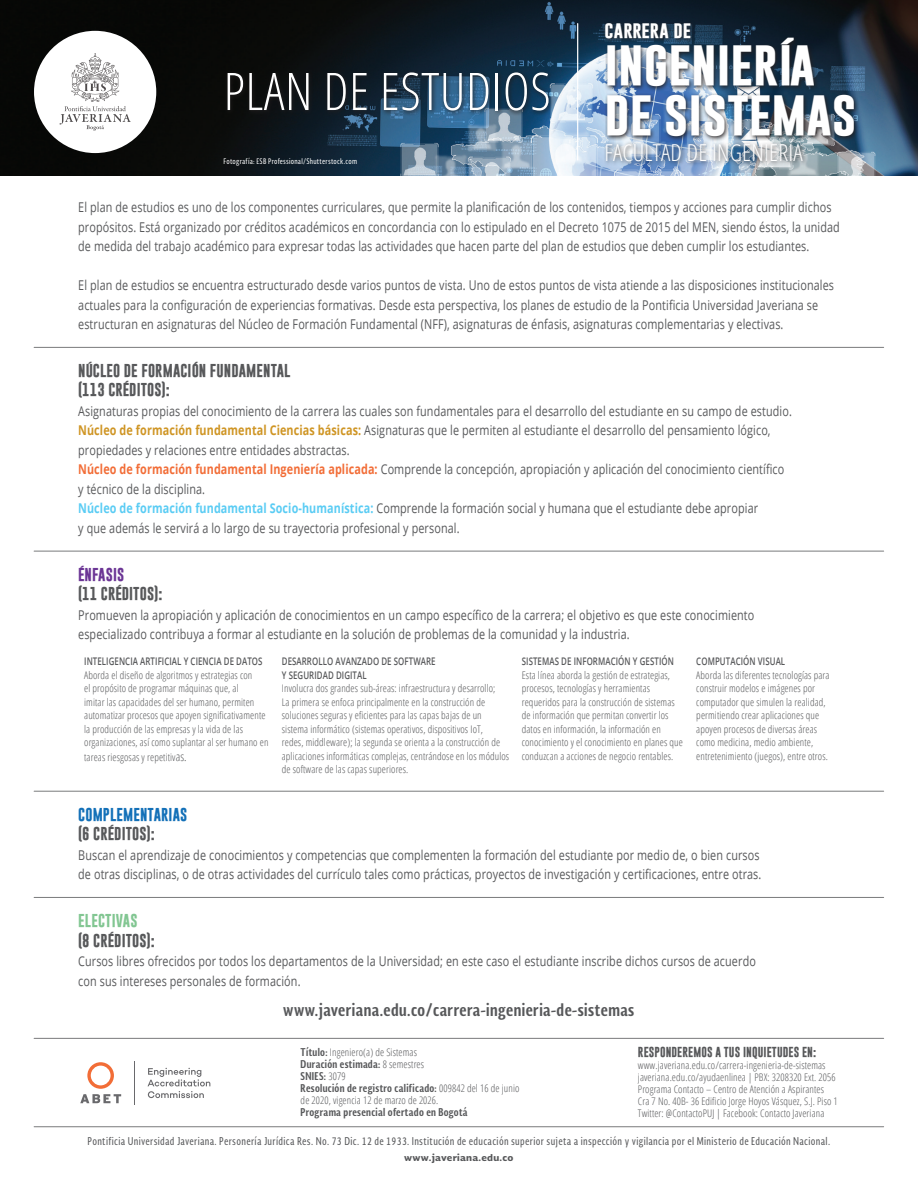
<style>
.page{position:relative;width:918px;height:1188px;background:#fff}
.page>*{position:absolute;margin:0;border:0;box-sizing:border-box;transform-origin:0 0}
.t1{font:300 condensed 51.9px "Open Sans";letter-spacing:.01em;color:#fff}
.t2{font:700 46.65px "Gobold";color:#fff}
.t3{font:300 condensed 23.4px "Open Sans";letter-spacing:.01em;color:#fff}
.t4{font:700 17.25px "Gobold";letter-spacing:.01em;color:#fff}
.t5{font:700 16.5px "Soberana Sans Condensed";letter-spacing:.03em;color:#57585a}
.datos{font:13.5px/19.5px "Open Sans";letter-spacing:.01em;color:#57585a;scale:.8 1}
.t2-2{font:700 13.5px "Gobold";letter-spacing:.01em;color:#57585a}
.t2-3{font:700 13.5px "Gobold";letter-spacing:.01em;color:#1370b8}
.t2-4{font:700 13.5px "Gobold";letter-spacing:.01em;color:#82c692}
.t2-5{font:700 13.5px "Gobold";letter-spacing:.01em;color:#6b3595}
.datos-2{font:300 condensed 10.5px/13.5px "Open Sans";letter-spacing:.01em;color:#57585a}
.t6{font:10.5px "Soberana Sans Condensed";letter-spacing:.03em;color:#57585a}
.datos-3{font:600 10.5px/13.5px "Open Sans";letter-spacing:.01em;color:#57585a;scale:.75 1}
.t7{font:700 10.5px "Soberana Sans Condensed";letter-spacing:.03em;color:#57585a}
.t2-6{font:700 10.5px "Gobold";letter-spacing:.01em;color:#57585a}
.t8{font:900 9px "Soberana Sans";letter-spacing:.03em;color:#57585a}
.t9{font:7.5px "Soberana Sans Condensed";letter-spacing:.03em;color:#fff}
.s1{font-weight:700;color:#cf9524}
.s2{font-weight:700;color:#f26d37}
.s3{font-weight:700;color:#5accf4}
.s4{font-size:12px}
.s5{font-family:"Soberana Sans Condensed";font-weight:700;font-stretch:normal}
.s6{font-family:"Open Sans";font-weight:300;font-stretch:condensed}
</style>
<div class="page">
<hr style="left:34px;top:551px;width:850px;height:1px;background:#57585a">
<hr style="left:34px;top:347px;width:850px;height:1px;background:#57585a">
<hr style="left:34px;top:791px;width:850px;height:1px;background:#57585a">
<hr style="left:34px;top:897px;width:850px;height:1px;background:#57585a">
<hr style="left:34px;top:1126px;width:850px;height:1px;background:#57585a">
<hr style="left:34px;top:1038px;width:850px;height:1px;background:#57585a">
<hr style="left:135px;top:1061px;width:1px;height:43px;background:#69696c">
<svg style="left:80px;top:1062px;width:41px;height:41px"></svg>
<svg style="left:148px;top:1068px;width:62px;height:30px"></svg>
<img style="left:0;top:0;width:918px;height:175px">
<div style="left:34px;top:31px;width:122px;height:122px;background:#fff;border-radius:50%"></div>
<div style="left:224px;top:70px;width:330px;height:47px;background:#231f20;opacity:.94"></div>
<hr style="left:577px;top:24px;width:1px;height:136px;background:#fff">
<div style="left:604px;top:136px;width:204px;height:31px;background:#231f20;opacity:.94"></div>
<div style="left:602px;top:20px;width:95px;height:24px;background:#231f20;opacity:.94"></div>
<div style="left:605px;top:35px;width:255px;height:107px;background:#231f20;opacity:.94"></div>
<svg style="left:59px;top:53px;width:72px;height:78px"></svg>
<p class="t1" style="left:224px;top:56px;width:329px">PLAN DE ESTUDIOS</p>
<p class="t9" style="left:224px;top:156px;width:135px">Fotografía: ESB Professional/Shutterstock.com</p>
<p class="t4" style="left:605px;top:18px;width:88px">carrera de</p>
<p class="t2" style="left:605px;top:33px;width:212px">ingeniería</p>
<p class="t2" style="left:605px;top:82px;width:253px">de sistemas</p>
<p class="t3" style="left:605px;top:136px;width:200px">FACULTAD DE INGENIERÍA</p>
<p class="datos" style="left:78px;top:197px;width:953px">El plan de estudios es uno de los componentes curriculares, que permite la planificación de los contenidos, tiempos y acciones para cumplir dichos propósitos. Está organizado por créditos académicos en concordancia con lo estipulado en el Decreto 1075 de 2015 del MEN, siendo éstos, la unidad de medida del trabajo académico para expresar todas las actividades que hacen parte del plan de estudios que deben cumplir los estudiantes.</p>
<p class="datos" style="left:78px;top:275px;width:946px">El plan de estudios se encuentra estructurado desde varios puntos de vista. Uno de estos puntos de vista atiende a las disposiciones institucionales actuales para la configuración de experiencias formativas. Desde esta perspectiva, los planes de estudio de la Pontificia Universidad Javeriana se estructuran en asignaturas del Núcleo de Formación Fundamental (NFF), asignaturas de énfasis, asignaturas complementarias y electivas.</p>
<p class="t2-2" style="left:78px;top:362px;width:214px">NÚCLEO DE FORMACIÓN FUNDAMENTAL</p>
<p class="t2-2" style="left:78px;top:381px;width:93px">(113 CRÉDITOS):</p>
<p class="datos" style="left:78px;top:401px;width:894px">Asignaturas propias del conocimiento de la carrera las cuales son fundamentales para el desarrollo del estudiante en su campo de estudio.</p>
<p class="datos" style="left:78px;top:420px;width:867px"><span class="s1">Núcleo de formación fundamental Ciencias básicas:</span> Asignaturas que le permiten al estudiante el desarrollo del pensamiento lógico, propiedades y relaciones entre entidades abstractas.</p>
<p class="datos" style="left:78px;top:459px;width:884px"><span class="s2">Núcleo de formación fundamental Ingeniería aplicada:</span> Comprende la concepción, apropiación y aplicación del conocimiento científico y técnico de la disciplina.</p>
<p class="datos" style="left:78px;top:498px;width:851px"><span class="s3">Núcleo de formación fundamental Socio-humanística:</span> Comprende la formación social y humana que el estudiante debe apropiar y que además le servirá a lo largo de su trayectoria profesional y personal.</p>
<p class="t2-5" style="left:78px;top:565px;width:48px">ÉNFASIS</p>
<p class="t2-2" style="left:78px;top:585px;width:86px">(11 CRÉDITOS):</p>
<p class="datos" style="left:78px;top:605px;width:847px">Promueven la apropiación y aplicación de conocimientos en un campo específico de la carrera; el objetivo es que este conocimiento especializado contribuya a formar al estudiante en la solución de problemas de la comunidad y la industria.</p>
<p class="datos-3" style="left:84px;top:654px;width:239px">INTELIGENCIA ARTIFICIAL Y CIENCIA DE DATOS</p>
<p class="datos-2" style="left:84px;top:668px;width:186px">Aborda el diseño de algoritmos y estrategias con<br>el propósito de programar máquinas que, al<br>imitar las capacidades del ser humano, permiten automatizar procesos que apoyen significativamente la producción de las empresas y la vida de las organizaciones, así como suplantar al ser humano en</p>
<p class="datos-2" style="left:84px;top:750px;width:104px">tareas riesgosas y repetitiv<span class="s4">as.</span></p>
<p class="datos-3" style="left:522px;top:654px;width:204px">SISTEMAS DE INFORMACIÓN Y GESTIÓN</p>
<p class="datos-2" style="left:522px;top:668px;width:163px">Esta línea aborda la gestión de estrategias, procesos, tecnologías y herramientas requeridos para la construcción de sistemas de información que permitan convertir los datos en información, la información en conocimiento y el conocimiento en planes que conduzcan a acciones de negocio rentables.</p>
<p class="datos-3" style="left:696px;top:654px;width:120px">COMPUTACIÓN VISUAL</p>
<p class="datos-2" style="left:696px;top:668px;width:135px">Aborda las diferentes tecnologías para construir modelos e imágenes por computador que simulen la realidad, permitiendo crear aplicaciones que apoyen procesos de diversas áreas como medicina, medio ambiente, entretenimiento (juegos), entre otros.</p>
<p class="datos-3" style="left:282px;top:654px;width:207px">DESARROLLO AVANZADO DE SOFTWARE<br>Y SEGURIDAD DIGITAL</p>
<p class="datos-2" style="left:282px;top:681px;width:229px">Involucra dos grandes sub-áreas: infraestructura y desarrollo;<br>La primera se enfoca principalmente en la construcción de soluciones seguras y eficientes para las capas bajas de un sistema informático (sistemas operativos, dispositivos IoT,<br>redes, middleware); la segunda se orienta a la construcción de aplicaciones informáticas complejas, centrándose en los módulos de software de las capas superiores.</p>
<p class="t2-3" style="left:78px;top:806px;width:111px">COMPLEMENTARIAS</p>
<p class="t2-2" style="left:78px;top:825px;width:78px">(6 CRÉDITOS):</p>
<p class="datos" style="left:78px;top:845px;width:856px">Buscan el aprendizaje de conocimientos y competencias que complementen la formación del estudiante por medio de, o bien cursos de otras disciplinas, o de otras actividades del currículo tales como prácticas, proyectos de investigación y certificaciones, entre otras.</p>
<p class="t2-4" style="left:78px;top:912px;width:61px">ELECTIVAS</p>
<p class="t2-2" style="left:78px;top:931px;width:78px">(8 CRÉDITOS):</p>
<p class="datos" style="left:78px;top:951px;width:849px">Cursos libres ofrecidos por todos los departamentos de la Universidad; en este caso el estudiante inscribe dichos cursos de acuerdo con sus intereses personales de formación.</p>
<p class="t5" style="left:283px;top:999px;width:353px">www.javeriana.edu.co/carrera-ingenieria-de-sistemas</p>
<p class="datos-2" style="left:301px;top:1045px;width:118px"><span class="s5">Título:</span> Ingeniero(a) de Sistemas</p>
<p class="t7" style="left:301px;top:1057px;width:125px">Duración estimada: <span class="s6">8 semestres</span></p>
<p class="t7" style="left:301px;top:1069px;width:46px">SNIES: <span class="s6">3079</span></p>
<p class="datos-2" style="left:301px;top:1082px;width:220px;line-height:12px"><span class="s5">Resolución de registro calificado:</span> 009842 del 16 de junio de 2020, vigencia 12 de marzo de 2026.</p>
<p class="t7" style="left:301px;top:1105px;width:169px">Programa presencial ofertado en Bogotá</p>
<p class="t2-6" style="left:638px;top:1045px;width:180px">RESPONDEREMOS A TUS INQUIETUDES EN:</p>
<p class="datos-2" style="left:638px;top:1058px;width:189px">www.javeriana.edu.co/carrera-ingenieria-de-sistemas</p>
<p class="datos-2" style="left:638px;top:1070px;width:199px">javeriana.edu.co/ayudaenlinea | PBX: 3208320 Ext. 2056</p>
<p class="datos-2" style="left:638px;top:1082px;width:188px">Programa Contacto – Centro de Atención a Aspirantes</p>
<p class="datos-2" style="left:638px;top:1094px;width:201px">Cra 7 No. 40B- 36 Edificio Jorge Hoyos Vásquez, S.J. Piso 1</p>
<p class="datos-2" style="left:638px;top:1106px;width:188px">Twitter: @ContactoPUJ | Facebook: Contacto Javeriana</p>
<p class="t6" style="left:88px;top:1134px;width:744px">Pontificia Universidad Javeriana. Personería Jurídica Res. No. 73 Dic. 12 de 1933. Institución de educación superior sujeta a inspección y vigilancia por el Ministerio de Educación Nacional.</p>
<p class="t8" style="left:404px;top:1151px;width:111px">www.javeriana.edu.co</p>
</div>
